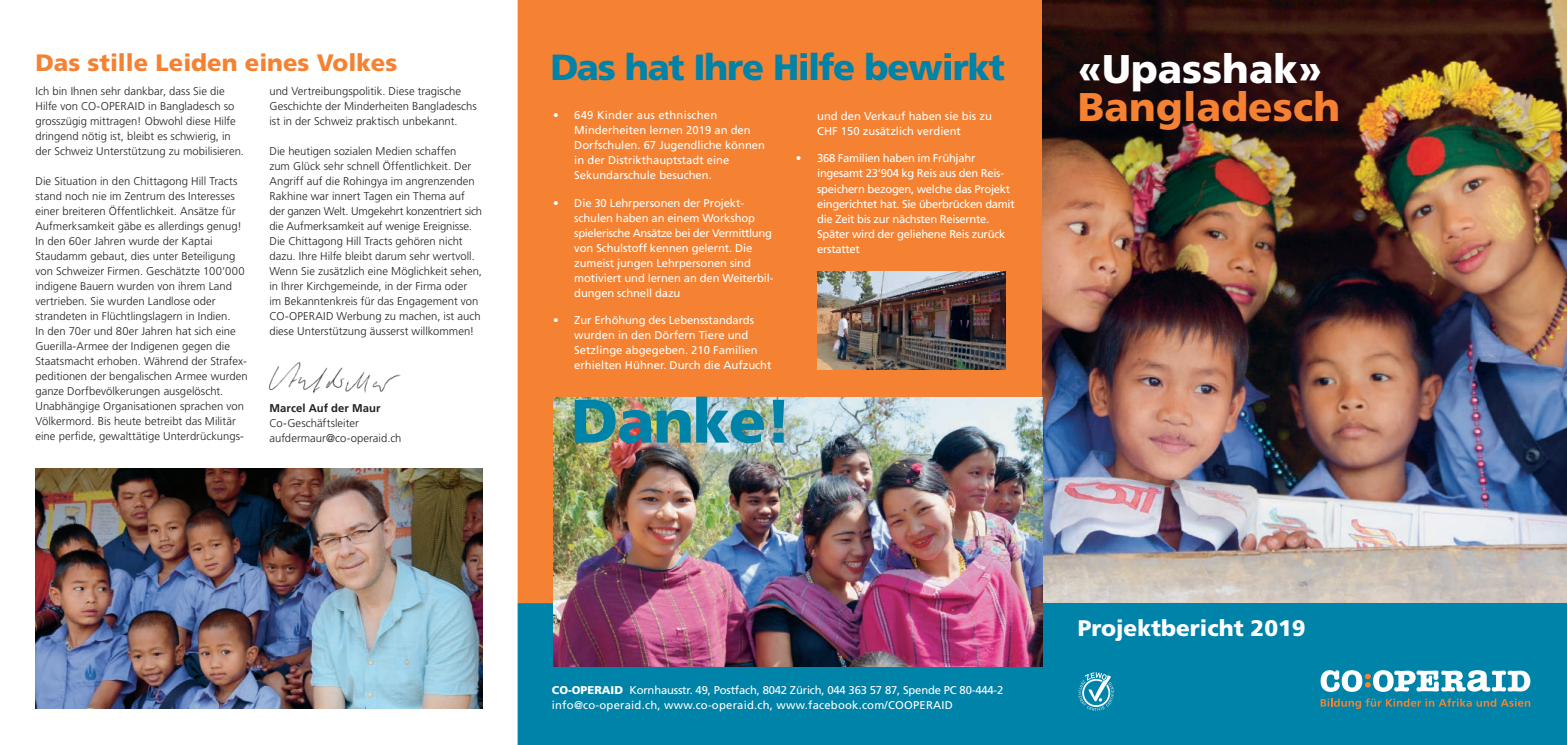
<style>
.page{position:relative;width:1567px;height:745px;background:#fff}
.page>*{position:absolute;margin:0;border:0;box-sizing:border-box;transform-origin:0 0}
.t1{font:900 61.25px "Frutiger LT Std";letter-spacing:-.02em;color:#0083a9}
.t2{font:900 40px "Frutiger LT Std";letter-spacing:.005em;color:#f48232}
.t3{font:900 40px "Frutiger LT Std";color:#fff}
.t4{font:900 36.25px "Frutiger LT Std";letter-spacing:-.035em;color:#0083a9}
.t5{font:900 23.75px "Frutiger LT Std";color:#f48232}
.t6{font:900 22.5px "Frutiger LT Std";color:#fff}
.t7{font:300 11.25px/15px "Frutiger LT Std";color:#231f20}
.t8{font:11.25px/15px "Frutiger LT Std";letter-spacing:-.01em;color:#fff}
.t9{font:700 11.25px "Frutiger LT Std";letter-spacing:.01em;color:#231f20}
.s1{font-weight:900}
</style>
<div class="page">
<div style="left:517px;top:0;width:525px;height:602px;background:#f48232"></div>
<img style="left:1042px;top:0;width:524px;height:602px">
<div style="left:1015px;top:602px;width:551px;height:142px;background:#0083a9"></div>
<svg style="left:1320px;top:698px;width:209px;height:10px"></svg>
<svg style="left:1320px;top:670px;width:210px;height:21px"></svg>
<div style="left:517px;top:602px;width:524px;height:142px;background:#0083a9"></div>
<svg style="left:1078px;top:672px;width:37px;height:38px"></svg>
<img style="left:553px;top:397px;width:489px;height:269px">
<img style="left:35px;top:468px;width:447px;height:240px">
<img style="left:817px;top:271px;width:188px;height:98px">
<img style="left:269px;top:362px;width:132px;height:31px">
<h3 class="t5" style="left:35px;top:48px;width:363px">Das stille Leiden eines Volkes</h3>
<p class="t7" style="left:269px;top:84px;width:209px">und Vertreibungspolitik. Diese tragische<br>Geschichte der Minderheiten Bangladeschs ist in der Schweiz praktisch unbekannt.</p>
<p class="t7" style="left:269px;top:144px;width:214px">Die heutigen sozialen Medien schaffen<br>zum Glück sehr schnell Öffentlichkeit. Der Angriff auf die Rohingya im angrenzenden Rakhine war innert Tagen ein Thema auf der ganzen Welt. Umgekehrt konzentriert sich die Aufmerksamkeit auf wenige Ereignisse.<br>Die Chittagong Hill Tracts gehören nicht dazu. Ihre Hilfe bleibt darum sehr wertvoll.<br>Wenn Sie zusätzlich eine Möglichkeit sehen, in Ihrer Kirchgemeinde, in der Firma oder<br>im Bekanntenkreis für das Engagement von CO-OPERAID Werbung zu machen, ist auch diese Unterstützung äusserst willkommen!</p>
<p class="t7" style="left:35px;top:84px;width:210px">Ich bin Ihnen sehr dankbar, dass Sie die Hilfe von CO-OPERAID in Bangladesch so grosszügig mittragen! Obwohl diese Hilfe dringend nötig ist, bleibt es schwierig, in der Schweiz Unterstützung zu mobilisieren.</p>
<p class="t7" style="left:35px;top:174px;width:214px">Die Situation in den Chittagong Hill Tracts stand noch nie im Zentrum des Interesses einer breiteren Öffentlichkeit. Ansätze für Aufmerksamkeit gäbe es allerdings genug!<br>In den 60er Jahren wurde der Kaptai Staudamm gebaut, dies unter Beteiligung von Schweizer Firmen. Geschätzte 100’000 indigene Bauern wurden von ihrem Land vertrieben. Sie wurden Landlose oder strandeten in Flüchtlingslagern in Indien.<br>In den 70er und 80er Jahren hat sich eine Guerilla-Armee der Indigenen gegen die Staatsmacht erhoben. Während der Strafex&shy;peditionen der bengalischen Armee wurden ganze Dorfbevölkerungen ausgelöscht.<br>Unabhängige Organisationen sprachen von Völkermord. Bis heute betreibt das Militär eine perfide, gewalttätige Unterdrückungs-</p>
<p class="t9" style="left:269px;top:400px;width:113px">Marcel Auf der Maur</p>
<p class="t7" style="left:269px;top:415px;width:134px">Co-Geschäftsleiter aufdermaur@co-operaid.ch</p>
<h3 class="t4" style="left:550px;top:45px;width:456px">Das hat Ihre Hilfe bewirkt</h3>
<p class="t8" style="left:574px;top:108px;width:192px;text-indent:-21px">• 649 Kinder aus ethnischen<br>Minderheiten lernen 2019 an den<br>Dorfschulen. 67 Jugendliche können in der Distrikthauptstadt eine<br>Sekundarschule besuchen.</p>
<p class="t8" style="left:574px;top:195px;width:201px;text-indent:-21px">• Die 30 Lehrpersonen der Projekt&shy;schulen haben an einem Workshop spielerische Ansätze bei der Vermittlung von Schulstoff kennen gelernt. Die zumeist jungen Lehrpersonen sind motiviert und lernen an den Weiterbil&shy;dungen schnell dazu</p>
<p class="t8" style="left:574px;top:313px;width:199px;text-indent:-21px">• Zur Erhöhung des Lebensstandards wurden in den Dörfern Tiere und Setzlinge abgegeben. 210 Familien erhielten Hühner. Durch die Aufzucht</p>
<p class="t8" style="left:817px;top:108px;width:176px">und den Verkauf haben sie bis zu<br>CHF 150 zusätzlich verdient</p>
<p class="t8" style="left:817px;top:151px;width:199px;text-indent:-21px">• 368 Familien haben im Frühjahr ingesamt 23‘904 kg Reis aus den Reis-<br>s peichern bezogen, welche das Projekt eingerichtet hat. Sie überbrücken damit die Zeit bis zur nächsten Reisernte.<br>Später wird der geliehene Reis zurück erstattet</p>
<h1 class="t1" style="left:570px;top:384px;width:223px">Danke!</h1>
<h2 class="t3" style="left:1077px;top:45px;width:246px">«Upasshak»</h2>
<h2 class="t2" style="left:1077px;top:82px;width:264px">Bangladesch</h2>
<p class="t8" style="left:552px;top:681px;width:453px"><span class="s1">CO-OPERAID</span> Kornhausstr. 49, Postfach, 8042 Zürich, 044 363 57 87, Spende PC 80-444-2 info@co-operaid.ch, www.co-operaid.ch, www.facebook.com/COOPERAID</p>
<h3 class="t6" style="left:1077px;top:614px;width:229px">Projektbericht 2019</h3>
</div>
